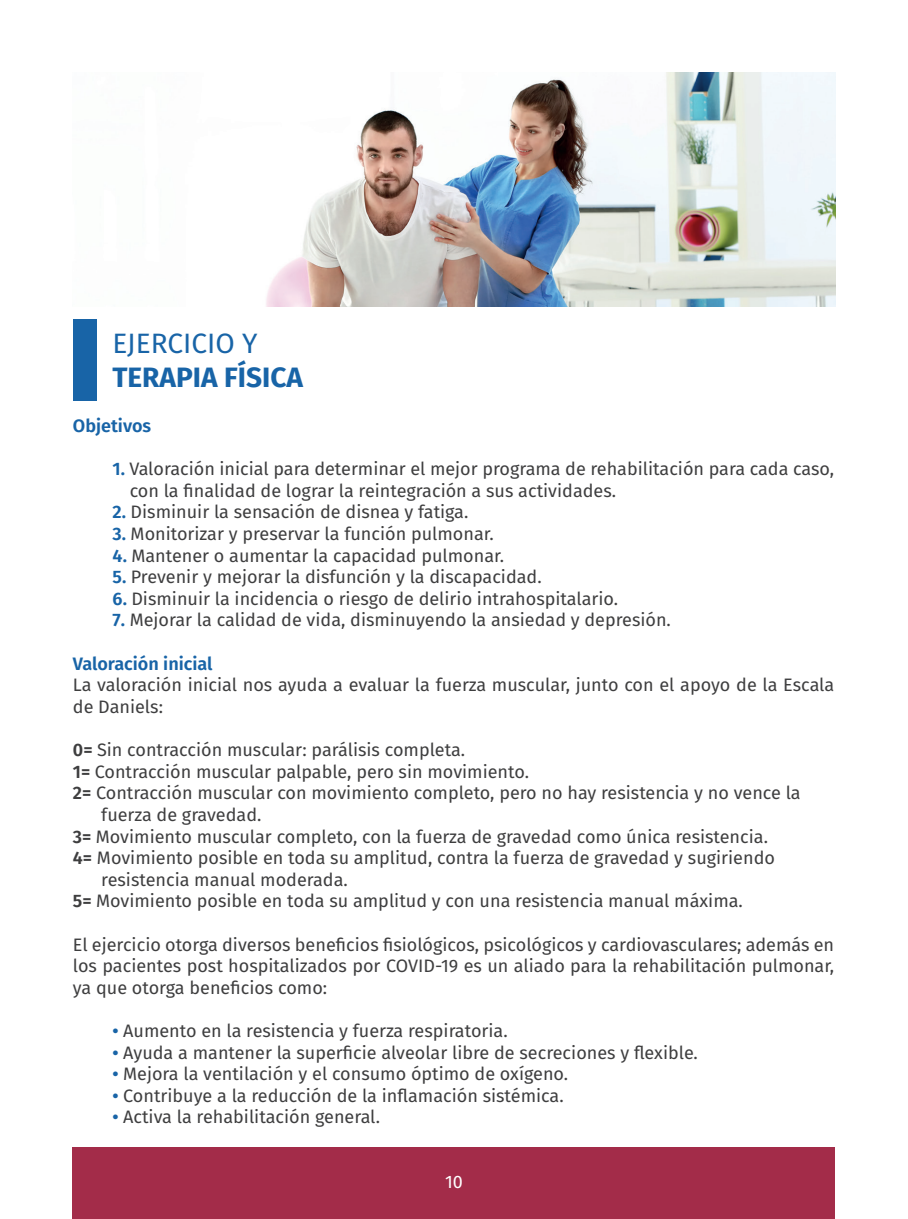
<style>
.page{position:relative;width:908px;height:1219px;background:#fff}
.page>*{position:absolute;margin:0;border:0;box-sizing:border-box;transform-origin:0 0}
.t1{font:700 28px "Fira Sans";color:#1864a7}
.t2{font:28px "Fira Sans";color:#1864a7}
.t3{font:18px/21.6px "Fira Sans";color:#3e3e3f}
.t4{font:600 18px "Fira Sans";color:#1864a7}
.t5{font:18px "Fira Sans";color:#fff}
.s1{font-weight:600;color:#1864a7}
.s2{font-weight:600}
</style>
<div class="page">
<div style="left:72px;top:1147px;width:761px;height:72px;background:#a32c49"></div>
<img style="left:266px;top:72px;width:569px;height:234px">
<div style="left:73px;top:319px;width:23px;height:82px;background:#1864a7"></div>
<h1 class="t2" style="left:112px;top:322px;width:147px">EJERCICIO Y</h1>
<h1 class="t1" style="left:112px;top:354px;width:192px">TERAPIA FÍSICA</h1>
<p class="t4" style="left:73px;top:411px;width:80px">Objetivos</p>
<p class="t3" style="left:130px;top:458px;width:705px;text-indent:-17px"><span class="s1">1.</span> Valoración inicial para determinar el mejor programa de rehabilitación para cada caso, con la finalidad de lograr la reintegración a sus actividades.</p>
<p class="t3" style="left:113px;top:501px;width:357px"><span class="s1">2.</span> Disminuir la sensación de disnea y fatiga.</p>
<p class="t3" style="left:113px;top:522px;width:382px"><span class="s1">3.</span> Monitorizar y preservar la función pulmonar.</p>
<p class="t3" style="left:113px;top:544px;width:392px"><span class="s1">4.</span> Mantener o aumentar la capacidad pulmonar.</p>
<p class="t3" style="left:113px;top:566px;width:430px"><span class="s1">5.</span> Prevenir y mejorar la disfunción y la discapacidad.</p>
<p class="t3" style="left:113px;top:587px;width:507px"><span class="s1">6.</span> Disminuir la incidencia o riesgo de delirio intrahospitalario.</p>
<p class="t3" style="left:113px;top:609px;width:559px"><span class="s1">7.</span> Mejorar la calidad de vida, disminuyendo la ansiedad y depresión.</p>
<p class="t4" style="left:73px;top:649px;width:141px">Valoración inicial</p>
<p class="t3" style="left:73px;top:674px;width:762px">La valoración inicial nos ayuda a evaluar la fuerza muscular, junto con el apoyo de la Escala de Daniels:</p>
<p class="t3" style="left:73px;top:738px;width:393px"><span class="s2">0=</span> Sin contracción muscular: parálisis completa.</p>
<p class="t3" style="left:73px;top:760px;width:457px"><span class="s2">1=</span> Contracción muscular palpable, pero sin movimiento.</p>
<p class="t3" style="left:73px;top:782px;width:729px"><span class="s2">2=</span> Contracción muscular con movimiento completo, pero no hay resistencia y no vence la</p>
<p class="t3" style="left:101px;top:803px;width:162px">fuerza de gravedad.</p>
<p class="t3" style="left:73px;top:825px;width:696px"><span class="s2">3=</span> Movimiento muscular completo, con la fuerza de gravedad como única resistencia.</p>
<p class="t3" style="left:73px;top:846px;width:703px"><span class="s2">4=</span> Movimiento posible en toda su amplitud, contra la fuerza de gravedad y sugiriendo</p>
<p class="t3" style="left:101px;top:868px;width:248px">resistencia manual moderada.</p>
<p class="t3" style="left:73px;top:890px;width:671px"><span class="s2">5=</span> Movimiento posible en toda su amplitud y con una resistencia manual máxima.</p>
<p class="t3" style="left:73px;top:933px;width:762px;text-align:justify">El ejercicio otorga diversos beneficios fisiológicos, psicológicos y cardiovasculares; además en los pacientes post hospitalizados por COVID-19 es un aliado para la rehabilitación pulmonar, ya que otorga beneficios como:</p>
<p class="t3" style="left:113px;top:1019px;width:396px"><span class="s1">•</span> Aumento en la resistencia y fuerza respiratoria.</p>
<p class="t3" style="left:113px;top:1041px;width:586px"><span class="s1">•</span> Ayuda a mantener la superficie alveolar libre de secreciones y flexible.</p>
<p class="t3" style="left:113px;top:1062px;width:457px"><span class="s1">•</span> Mejora la ventilación y el consumo óptimo de oxígeno.</p>
<p class="t3" style="left:113px;top:1084px;width:452px"><span class="s1">•</span> Contribuye a la reducción de la inflamación sistémica.</p>
<p class="t3" style="left:113px;top:1106px;width:269px"><span class="s1">•</span> Activa la rehabilitación general.</p>
<p class="t5" style="left:445px;top:1169px;width:19px">10</p>
</div>
